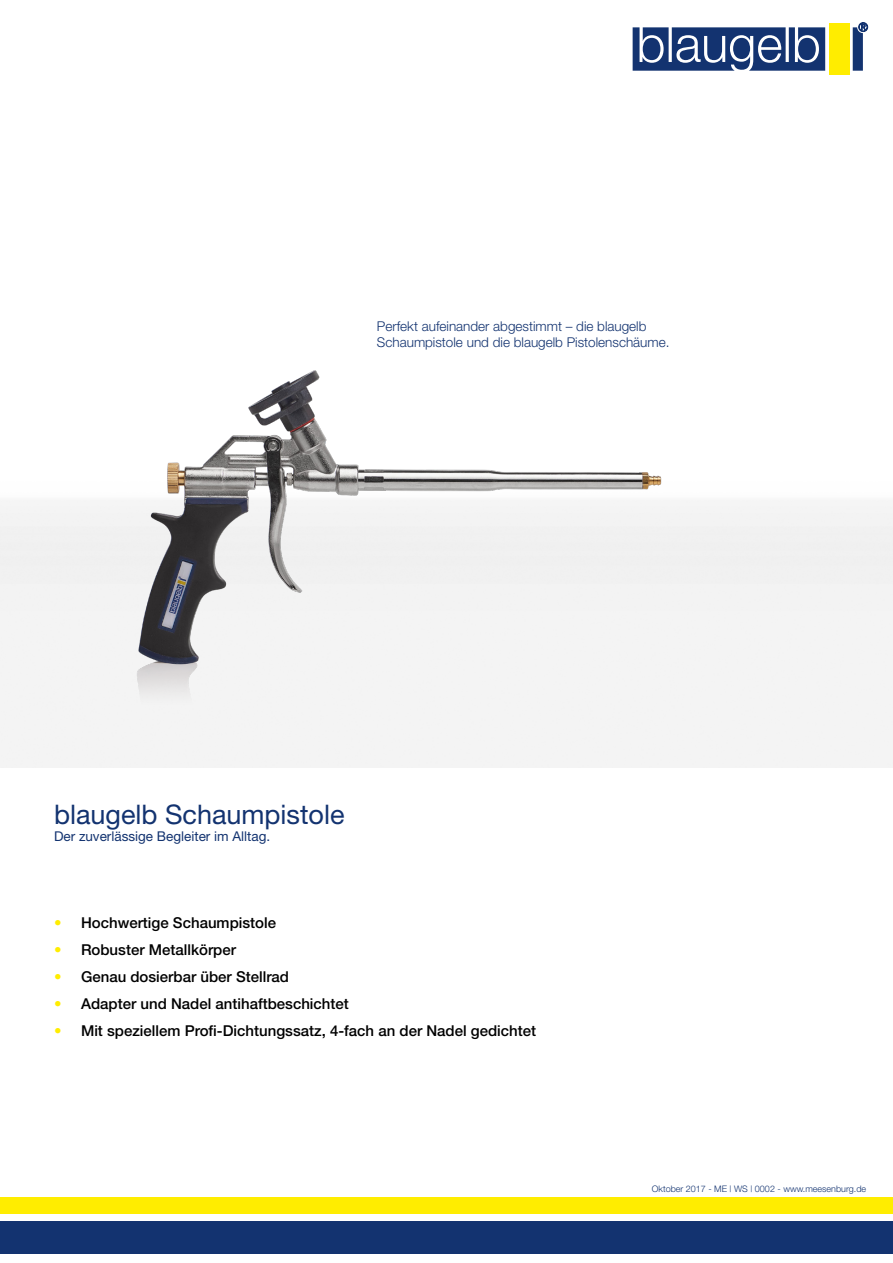
<style>
.page{position:relative;width:893px;height:1263px;background:#fff}
.page>*{position:absolute;margin:0;border:0;box-sizing:border-box;transform-origin:0 0}
.t1{font:27px "Helvetica Neue";color:#133370}
.t2{font:500 15px "Helvetica Neue";color:#000}
.t3{font:300 13.5px/16.2px "Helvetica Neue LT Std";color:#133370}
.t4{font:13.5px "Helvetica Neue";color:#133370}
.t5{font:300 9px "Helvetica Neue";color:#133370}
.s1{color:#ffed00}
</style>
<div class="page">
<div style="left:0;top:1222px;width:893px;height:32px;background:#133370"></div>
<div style="left:0;top:1197px;width:893px;height:17px;background:#ffed00"></div>
<svg style="left:633px;top:22px;width:235px;height:49px"></svg>
<div style="left:829px;top:23px;width:20px;height:51px;background:#ffed00"></div>
<img style="left:74px;top:370px;width:653px;height:359px">
<p class="t3" style="left:377px;top:317px;width:294px">Perfekt aufeinander abgestimmt – die blaugelb<br>Schaumpistole und die blaugelb Pistolenschäume.</p>
<h1 class="t1" style="left:54px;top:798px;width:292px">blaugelb Schaumpistole</h1>
<p class="t4" style="left:54px;top:828px;width:218px">Der zuverlässige Begleiter im Alltag.</p>
<p class="t2" style="left:54px;top:914px;width:224px"><span class="s1">•</span> Hochwertige Schaumpistole</p>
<p class="t2" style="left:54px;top:941px;width:184px"><span class="s1">•</span> Robuster Metallkörper</p>
<p class="t2" style="left:54px;top:968px;width:237px"><span class="s1">•</span> Genau dosierbar über Stellrad</p>
<p class="t2" style="left:54px;top:995px;width:296px"><span class="s1">•</span> Adapter und Nadel antihaftbeschichtet</p>
<p class="t2" style="left:54px;top:1022px;width:484px"><span class="s1">•</span> Mit speziellem Profi-Dichtungssatz, 4-fach an der Nadel gedichtet</p>
<p class="t5" style="left:652px;top:1183px;width:216px">Oktober 2017 - ME | WS | 0002 - www.meesenburg.de</p>
</div>
